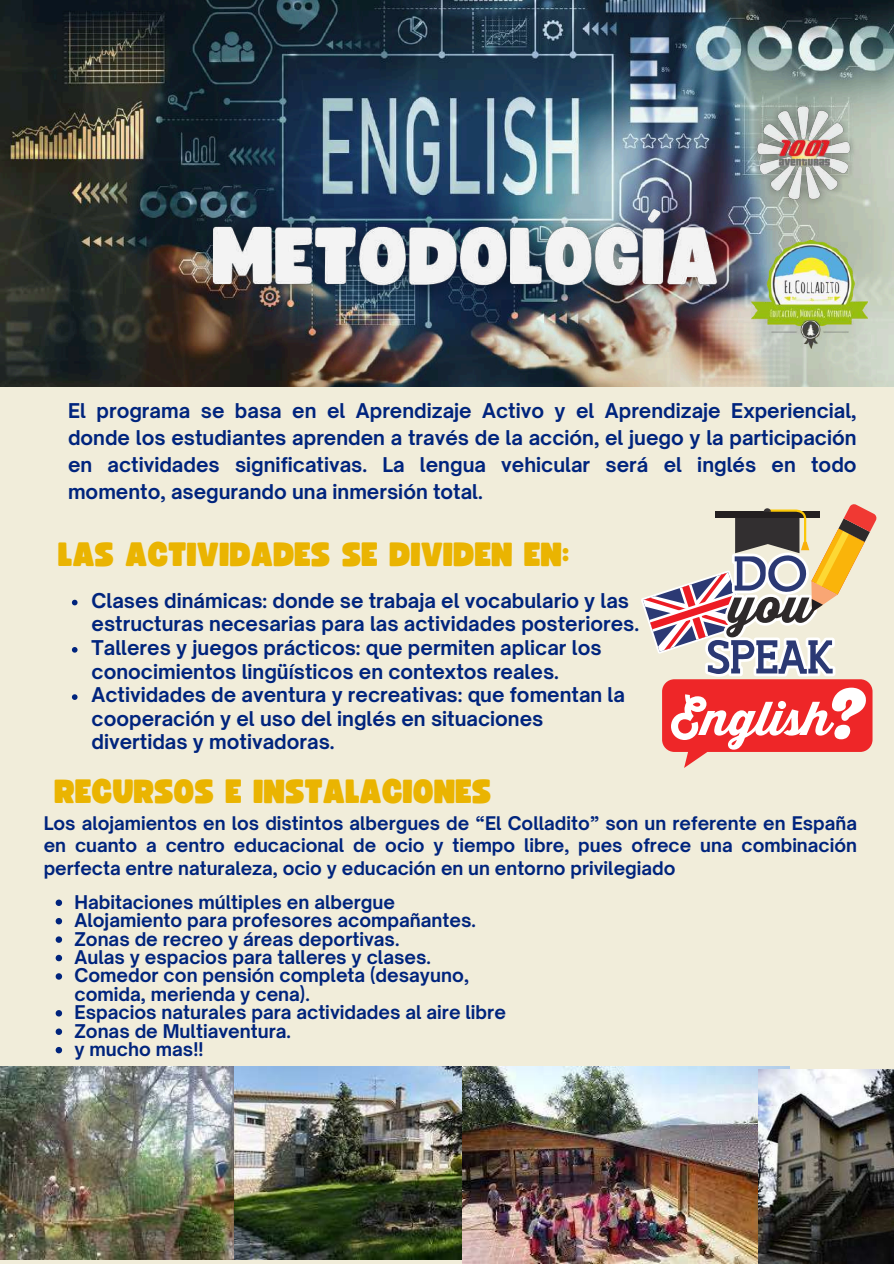
<style>
.page{position:relative;width:894px;height:1264px;background:#fff}
.page>*{position:absolute;margin:0;border:0;box-sizing:border-box;transform-origin:0 0}
.t1{font:33.3px "Funtastic";color:#eab401}
.t2{font:700 19.5px/23.7px "Open Sauce One";color:#00247d;text-align:justify}
.t3{font:700 18.15px/18.5px "Open Sauce One";color:#00247d}
.t4{font:700 18px/22.5px "Open Sauce One";color:#00247d;text-align:justify}
</style>
<div class="page">
<div style="left:0;top:0;width:893px;height:1263px;background:#f1edda"></div>
<img style="left:0;top:0;width:892px;height:387px">
<img style="left:751px;top:241px;width:116px;height:108px">
<img style="left:751px;top:101px;width:105px;height:104px">
<img style="left:0;top:1066px;width:234px;height:193px">
<img style="left:234px;top:1066px;width:228px;height:193px">
<img style="left:462px;top:1066px;width:327px;height:197px">
<img style="left:758px;top:1069px;width:135px;height:194px">
<svg style="left:641px;top:504px;width:235px;height:264px"></svg>
<img style="left:185px;top:182px;width:561px;height:136px">
<svg style="left:72px;top:599px;width:5px;height:6px"></svg>
<svg style="left:72px;top:647px;width:5px;height:5px"></svg>
<svg style="left:72px;top:694px;width:5px;height:6px"></svg>
<svg style="left:56px;top:899px;width:6px;height:7px"></svg>
<svg style="left:56px;top:918px;width:6px;height:6px"></svg>
<svg style="left:56px;top:936px;width:6px;height:6px"></svg>
<svg style="left:56px;top:954px;width:6px;height:7px"></svg>
<svg style="left:56px;top:973px;width:6px;height:6px"></svg>
<svg style="left:56px;top:1010px;width:6px;height:6px"></svg>
<svg style="left:56px;top:1028px;width:6px;height:6px"></svg>
<svg style="left:56px;top:1047px;width:6px;height:6px"></svg>
<p class="t2" style="left:68px;top:397px;width:789px;line-height:27px">El programa se basa en el Aprendizaje Activo y el Aprendizaje Experiencial, donde los estudiantes aprenden a través de la acción, el juego y la participación en actividades significativas. La lengua vehicular será el inglés en todo momento, asegurando una inmersión total.</p>
<h1 class="t1" style="left:58px;top:539px;width:512px">LAS ACTIVIDADES SE DIVIDEN EN:</h1>
<p class="t2" style="left:91px;top:588px;width:549px;text-align:left">Clases dinámicas: donde se trabaja el vocabulario y las estructuras necesarias para las actividades posteriores.<br>Talleres y juegos prácticos: que permiten aplicar los conocimientos lingüísticos en contextos reales.<br>Actividades de aventura y recreativas: que fomentan la cooperación y el uso del inglés en situaciones divertidas y motivadoras.</p>
<h1 class="t1" style="left:55px;top:776px;width:438px">RECURSOS E INSTALACIONES</h1>
<p class="t4" style="left:44px;top:811px;width:814px">Los alojamientos en los distintos albergues de “El Colladito” son un referente en España en cuanto a centro educacional de ocio y tiempo libre, pues ofrece una combinación perfecta entre naturaleza, ocio y educación en un entorno privilegiado</p>
<p class="t3" style="left:74px;top:892px;width:433px">Habitaciones múltiples en albergue Alojamiento para profesores acompañantes.<br>Zonas de recreo y áreas deportivas.<br>Aulas y espacios para talleres y clases.<br>Comedor con pensión completa (desayuno, comida, merienda y cena).<br>Espacios naturales para actividades al aire libre Zonas de Multiaventura.<br>y mucho mas!!</p>
</div>
